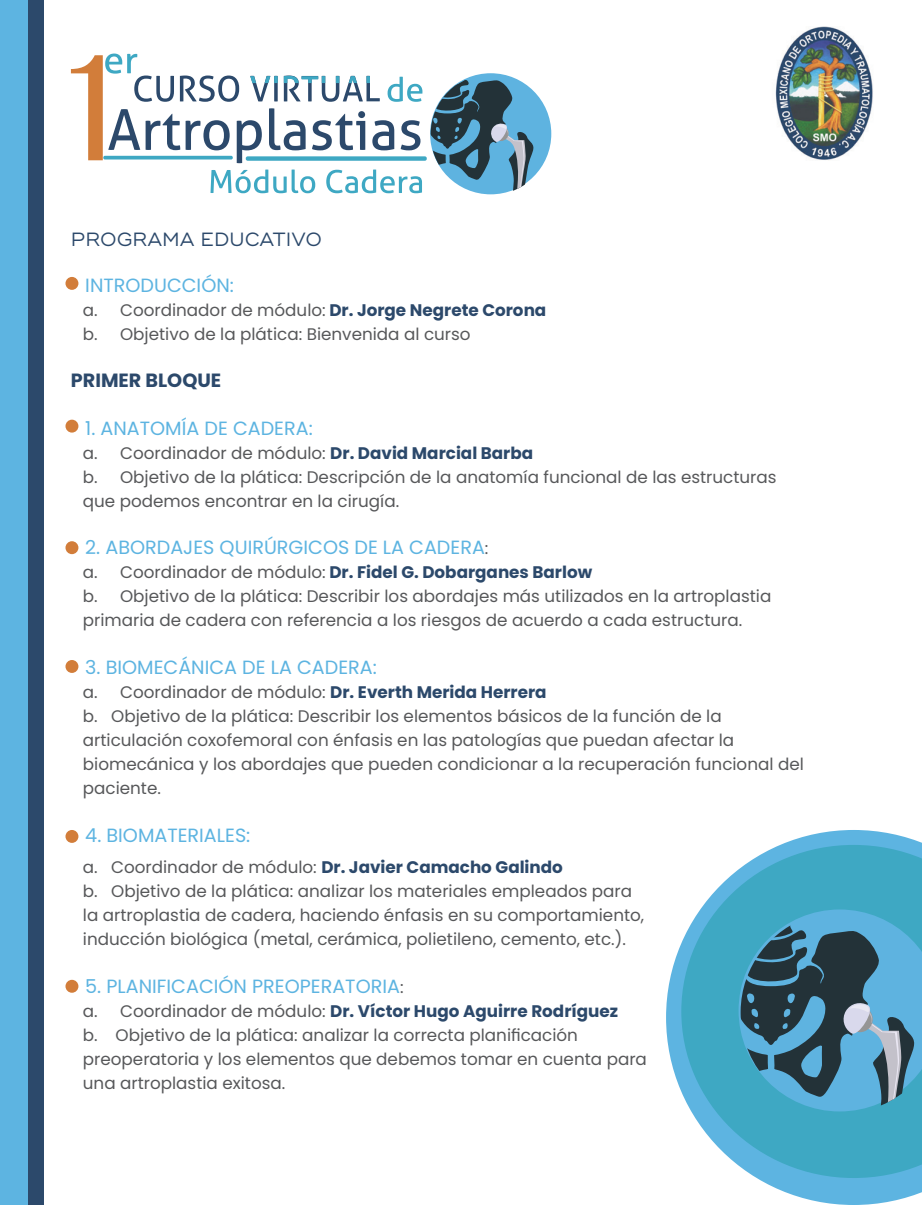
<style>
.page{position:relative;width:922px;height:1205px;background:#fff}
.page>*{position:absolute;margin:0;border:0;box-sizing:border-box;transform-origin:0 0}
.t1{font:19.25px "Poppins";color:#5db4e1}
.t2{font:19.25px "Ridley Grotesk Demo";color:#2c496b}
.t3{font:700 19.25px "Poppins";color:#2c496b}
.t4{font:16.75px/24px "Poppins";color:#57585a}
.s1{font-weight:700;color:#2c496b}
.s2{font-size:16.75px;color:#57585a}
</style>
<div class="page">
<svg style="left:666px;top:830px;width:255px;height:375px"></svg>
<svg style="left:680px;top:844px;width:241px;height:334px;fill:#3ea8c3"></svg>
<svg style="left:717px;top:894px;width:204px;height:219px;background:#468aa4"></svg>
<img style="left:775px;top:26px;width:98px;height:134px">
<div style="left:32px;top:0;width:12px;height:1205px;background:#2c496b"></div>
<div style="left:65px;top:277px;width:13px;height:13px;background:#d27d3a;border-radius:50%"></div>
<div style="left:65px;top:420px;width:13px;height:13px;background:#d27d3a;border-radius:50%"></div>
<div style="left:65px;top:541px;width:13px;height:13px;background:#d27d3a;border-radius:50%"></div>
<div style="left:65px;top:660px;width:13px;height:13px;background:#d27d3a;border-radius:50%"></div>
<div style="left:65px;top:830px;width:13px;height:13px;background:#d27d3a;border-radius:50%"></div>
<div style="left:65px;top:980px;width:13px;height:13px;background:#d27d3a;border-radius:50%"></div>
<div style="left:430px;top:73px;width:121px;height:121px;background:#5eb3e0;border-radius:50%"></div>
<svg style="left:71px;top:54px;width:462px;height:140px"></svg>
<div style="left:0;top:0;width:32px;height:1205px;background:#5db4e1"></div>
<div style="left:28px;top:0;width:13px;height:1205px;background:#2c496b"></div>
<p class="t2" style="left:71px;top:231px;width:263px">PROGRAMA EDUCATIVO:</p>
<p class="t1" style="left:85px;top:274px;width:150px">INTRODUCCIÓN:</p>
<p class="t4" style="left:83px;top:298px;width:465px">a. Coordinador de módulo: <span class="s1">Dr. Jorge Negrete Corona </span>b. Objetivo de la plática: Bienvenida al curso</p>
<p class="t3" style="left:71px;top:369px;width:152px">PRIMER BLOQUE</p>
<p class="t1" style="left:85px;top:417px;width:229px">1. ANATOMÍA DE CADERA:</p>
<p class="t4" style="left:83px;top:441px;width:695px">a. Coordinador de módulo: <span class="s1">Dr. David Marcial Barba<br></span>b. Objetivo de la plática: Descripción de la anatomía funcional de las estructuras que podemos encontrar en la cirugía.</p>
<p class="t1" style="left:85px;top:536px;width:404px">2. ABORDAJES QUIRÚRGICOS DE LA CADERA<span class="s2">:</span></p>
<p class="t4" style="left:83px;top:560px;width:689px">a. Coordinador de módulo: <span class="s1">Dr. Fidel G. Dobarganes Barlow<br></span>b. Objetivo de la plática: Describir los abordajes más utilizados en la artroplastia primaria de cadera con referencia a los riesgos de acuerdo a cada estructura.</p>
<p class="t1" style="left:85px;top:656px;width:293px">3. BIOMECÁNICA DE LA CADERA:</p>
<p class="t4" style="left:83px;top:680px;width:722px">a. Coordinador de módulo: <span class="s1">Dr. Everth Merida Herrera<br></span>b. Objetivo de la plática: Describir los elementos básicos de la función de la articulación coxofemoral con énfasis en las patologías que puedan afectar la biomecánica y los abordajes que pueden condicionar a la recuperación funcional del paciente.</p>
<p class="t1" style="left:85px;top:824px;width:166px">4. BIOMATERIALES:</p>
<p class="t4" style="left:83px;top:855px;width:562px">a. Coordinador de módulo: <span class="s1">Dr. Javier Camacho Galindo<br></span>b. Objetivo de la plática: analizar los materiales empleados para la artroplastia de cadera, haciendo énfasis en su comportamiento, inducción biológica (metal, cerámica, polietileno, cemento, etc.).</p>
<p class="t1" style="left:85px;top:975px;width:320px">5. PLANIFICACIÓN PREOPERATORIA<span class="s2">:</span></p>
<p class="t4" style="left:83px;top:999px;width:565px">a. Coordinador de módulo: <span class="s1">Dr. Víctor Hugo Aguirre Rodríguez<br></span>b. Objetivo de la plática: analizar la correcta planificación preoperatoria y los elementos que debemos tomar en cuenta para una artroplastia exitosa.</p>
</div>
